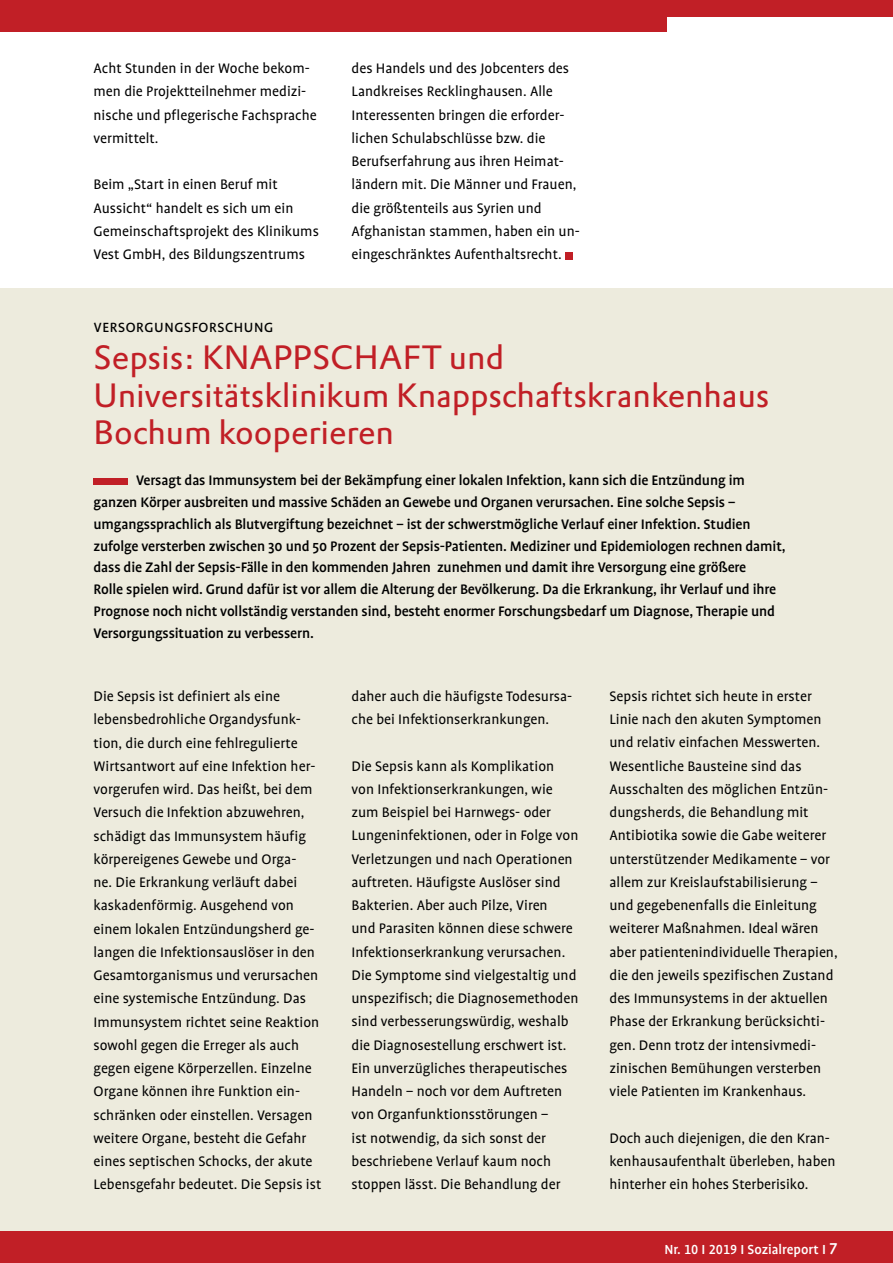
<style>
.page{position:relative;width:893px;height:1263px;background:#fff}
.page>*{position:absolute;margin:0;border:0;box-sizing:border-box;transform-origin:0 0}
.t1{font:33px/37.5px "DTL Prokyon T";color:#c11f26}
.t2{font:18px "Profile SC";color:#000}
.t3{font:15.75px/23.2px "Profile";color:#000}
.t4{font:500 15.75px/21.8px "Profile";letter-spacing:-.01em;color:#000}
.t5{font:500 15px "Profile";color:#fff}
.s1{font-family:"Profile NO"}
.s2{font-family:"Profile NO";font-size:18px}
</style>
<div class="page">
<div style="left:0;top:0;width:893px;height:32px;background:#c11f26"></div>
<div style="left:0;top:1231px;width:893px;height:32px;background:#c11f26"></div>
<div style="left:668px;top:17px;width:225px;height:26px;background:#fff"></div>
<div style="left:565px;top:252px;width:7px;height:7px;background:#c11f26"></div>
<div style="left:0;top:288px;width:893px;height:943px;background:#edebdd"></div>
<div style="left:94px;top:478px;width:34px;height:6px;background:#c11f26"></div>
<p class="t3" style="left:94px;top:57px;width:225px">Acht Stunden in der Woche bekom&shy;men die Projektteilnehmer medizi&shy;nische und pflegerische Fachsprache vermittelt.</p>
<p class="t3" style="left:94px;top:173px;width:227px">Beim „Start in einen Beruf mit Aussicht“ handelt es sich um ein Gemeinschaftsprojekt des Klinikums Vest GmbH, des Bildungszentrums</p>
<p class="t3" style="left:351px;top:57px;width:230px">des Handels und des Jobcenters des Landkreises Recklinghausen. Alle Interessenten bringen die erforder&shy;lichen Schulabschlüsse bzw. die Berufserfahrung aus ihren Heimat&shy;ländern mit. Die Männer und Frauen, die größtenteils aus Syrien und Afghanistan stammen, haben ein un&shy;eingeschränktes Aufenthaltsrecht.</p>
<p class="t2" style="left:94px;top:317px;width:181px">versorgungsforschung</p>
<h1 class="t1" style="left:94px;top:338px;width:677px">Sepsis: KNAPPSCHAFT und<br>Universitätsklinikum Knappschaftskrankenhaus<br>Bochum kooperieren</h1>
<p class="t4" style="left:94px;top:470px;width:694px;text-indent:43px">Versagt das Immunsystem bei der Bekämpfung einer lokalen Infektion, kann sich die Entzündung im ganzen Körper ausbreiten und massive Schäden an Gewebe und Organen verursachen. Eine solche Sepsis – umgangssprachlich als Blutvergiftung bezeichnet – ist der schwerstmögliche Verlauf einer Infektion. Studien zufolge versterben zwischen 30 und 50 Prozent der Sepsis-Patienten. Mediziner und Epidemiologen rechnen damit, dass die Zahl der Sepsis-Fälle in den kommenden Jahren zunehmen und damit ihre Versorgung eine größere<br>Rolle spielen wird. Grund dafür ist vor allem die Alterung der Bevölkerung. Da die Erkrankung, ihr Verlauf und ihre Prognose noch nicht vollständig verstanden sind, besteht enormer Forschungsbedarf um Diagnose, Therapie und Versorgungssituation zu verbessern.</p>
<p class="t3" style="left:94px;top:685px;width:229px">Die Sepsis ist definiert als eine lebensbedrohliche Organdysfunk&shy;tion, die durch eine fehlregulierte Wirtsantwort auf eine Infektion her&shy;vorgerufen wird. Das heißt, bei dem Versuch die Infektion abzuwehren, schädigt das Immunsystem häufig körpereigenes Gewebe und Orga-<br>ne. Die Erkrankung verläuft dabei kaskadenförmig. Ausgehend von einem lokalen Entzündungsherd ge&shy;langen die Infektionsauslöser in den Gesamtorganismus und verursachen eine systemische Entzündung. Das Immunsystem richtet seine Reaktion sowohl gegen die Erreger als auch gegen eigene Körperzellen. Einzelne Organe können ihre Funktion ein&shy;schränken oder einstellen. Versagen weitere Organe, besteht die Gefahr eines septischen Schocks, der akute Lebensgefahr bedeutet. Die Sepsis ist</p>
<p class="t3" style="left:351px;top:685px;width:222px">daher auch die häufigste Todesursa&shy;che bei Infektionserkrankungen.</p>
<p class="t3" style="left:351px;top:754px;width:229px">Die Sepsis kann als Komplikation von Infektionserkrankungen, wie zum Beispiel bei Harnwegs- oder Lungeninfektionen, oder in Folge von Verletzungen und nach Operationen auftreten. Häufigste Auslöser sind Bakterien. Aber auch Pilze, Viren<br>und Parasiten können diese schwere Infektionserkrankung verursachen.<br>Die Symptome sind vielgestaltig und unspezifisch; die Diagnosemethoden sind verbesserungswürdig, weshalb die Diagnosestellung erschwert ist.<br>Ein unverzügliches therapeutisches Handeln – noch vor dem Auftreten von Organfunktionsstörungen –<br>ist notwendig, da sich sonst der beschriebene Verlauf kaum noch stoppen lässt. Die Behandlung der</p>
<p class="t3" style="left:609px;top:685px;width:230px">Sepsis richtet sich heute in erster Linie nach den akuten Symptomen und relativ einfachen Messwerten.<br>Wesentliche Bausteine sind das Ausschalten des möglichen Entzün&shy;dungsherds, die Behandlung mit Antibiotika sowie die Gabe weiterer unterstützender Medikamente – vor allem zur Kreislaufstabilisierung – und gegebenenfalls die Einleitung weiterer Maßnahmen. Ideal wären aber patientenindividuelle Therapien, die den jeweils spezifischen Zustand des Immunsystems in der aktuellen Phase der Erkrankung berücksichti&shy;gen. Denn trotz der intensivmedi&shy;zinischen Bemühungen versterben viele Patienten im Krankenhaus.</p>
<p class="t3" style="left:609px;top:1126px;width:228px">Doch auch diejenigen, die den Kran&shy;kenhausaufenthalt überleben, haben hinterher ein hohes Sterberisiko.</p>
<p class="t5" style="left:664px;top:1241px;width:175px">Nr. <span class="s1">10</span> I <span class="s1">2019</span> I Sozialreport I <span class="s2">7</span></p>
</div>
